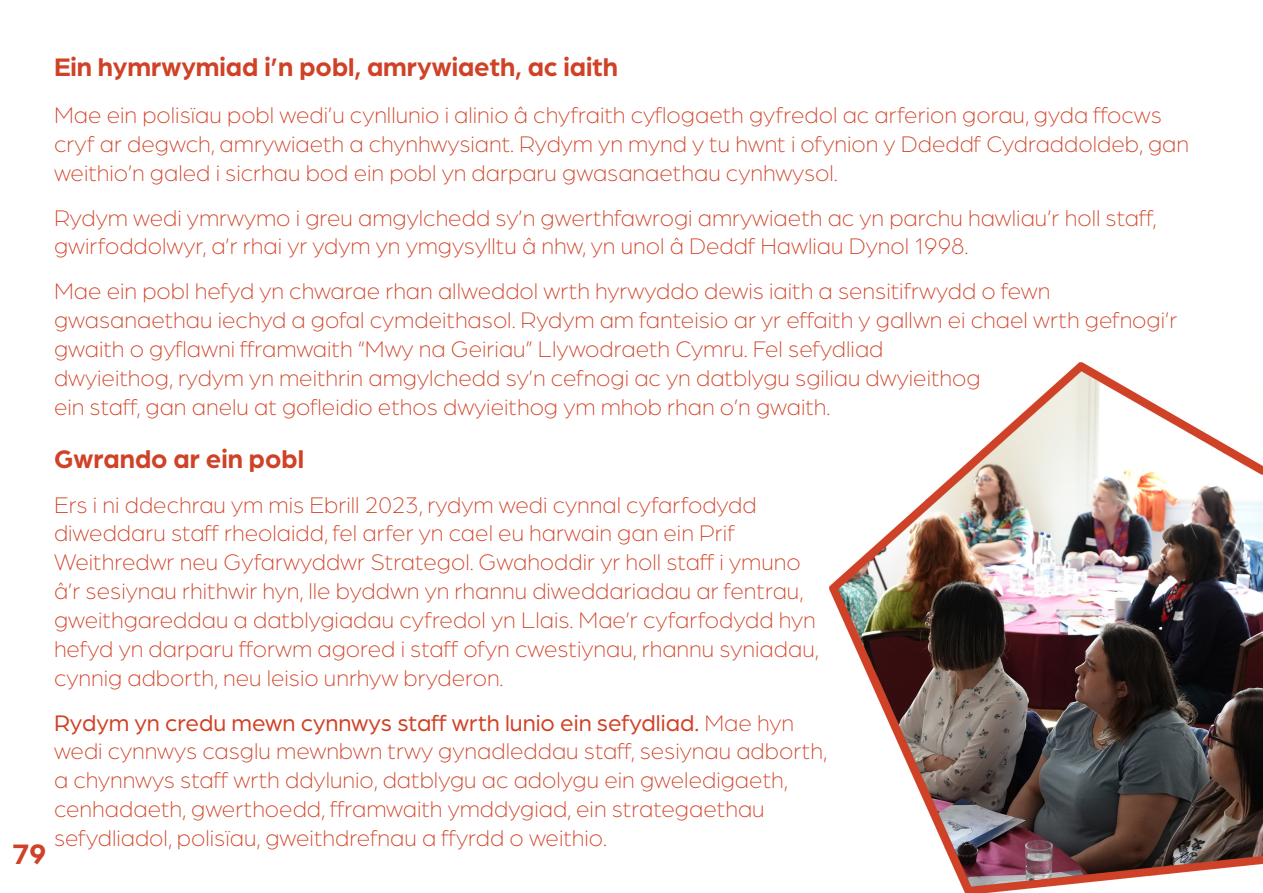
<style>
.page{position:relative;width:1263px;height:893px;background:#fff}
.page>*{position:absolute;margin:0;border:0;box-sizing:border-box;transform-origin:0 0}
.t1{font:700 30px "Arboria";color:#d04227}
.t2{font:700 27px "Arboria";color:#d04227}
.t3{font:300 24px/28.8px "Arboria";color:#d04227}
.s1{font-weight:400}
</style>
<div class="page">
<img style="left:829px;top:362px;width:434px;height:531px">
<p class="t2" style="left:54px;top:49px;width:565px">Ein hymrwymiad i’n pobl, amrywiaeth, ac iaith</p>
<p class="t3" style="left:54px;top:100px;width:1136px">Mae ein polisïau pobl wedi’u cynllunio i alinio â chyfraith cyflogaeth gyfredol ac arferion gorau, gyda ffocws cryf ar degwch, amrywiaeth a chynhwysiant. Rydym yn mynd y tu hwnt i ofynion y Ddeddf Cydraddoldeb, gan weithio’n galed i sicrhau bod ein pobl yn darparu gwasanaethau cynhwysol.</p>
<p class="t3" style="left:54px;top:203px;width:1104px">Rydym wedi ymrwymo i greu amgylchedd sy’n gwerthfawrogi amrywiaeth ac yn parchu hawliau’r holl staff, gwirfoddolwyr, a’r rhai yr ydym yn ymgysylltu â nhw, yn unol â Deddf Hawliau Dynol 1998.</p>
<p class="t3" style="left:54px;top:276px;width:1125px">Mae ein pobl hefyd yn chwarae rhan allweddol wrth hyrwyddo dewis iaith a sensitifrwydd o fewn gwasanaethau iechyd a gofal cymdeithasol. Rydym am fanteisio ar yr effaith y gallwn ei chael wrth gefnogi’r gwaith o gyflawni fframwaith “Mwy na Geiriau” Llywodraeth Cymru. Fel sefydliad<br>dwyieithog, rydym yn meithrin amgylchedd sy’n cefnogi ac yn datblygu sgiliau dwyieithog<br>ein staff, gan anelu at gofleidio ethos dwyieithog ym mhob rhan o’n gwaith.</p>
<p class="t1" style="left:13px;top:833px;width:35px">79</p>
<p class="t2" style="left:54px;top:440px;width:252px">Gwrando ar ein pobl</p>
<p class="t3" style="left:54px;top:490px;width:766px">Ers i ni ddechrau ym mis Ebrill 2023, rydym wedi cynnal cyfarfodydd diweddaru staff rheolaidd, fel arfer yn cael eu harwain gan ein Prif Weithredwr neu Gyfarwyddwr Strategol. Gwahoddir yr holl staff i ymuno â’r sesiynau rhithwir hyn, lle byddwn yn rhannu diweddariadau ar fentrau, gweithgareddau a datblygiadau cyfredol yn Llais. Mae’r cyfarfodydd hyn hefyd yn darparu fforwm agored i staff ofyn cwestiynau, rhannu syniadau, cynnig adborth, neu leisio unrhyw bryderon.</p>
<p class="t3" style="left:54px;top:707px;width:774px"><span class="s1">Rydym yn credu mewn cynnwys staff wrth lunio ein sefydliad.</span> Mae hyn wedi cynnwys casglu mewnbwn trwy gynadleddau staff, sesiynau adborth, a chynnwys staff wrth ddylunio, datblygu ac adolygu ein gweledigaeth, cenhadaeth, gwerthoedd, fframwaith ymddygiad, ein strategaethau sefydliadol, polisïau, gweithdrefnau a ffyrdd o weithio.</p>
</div>
